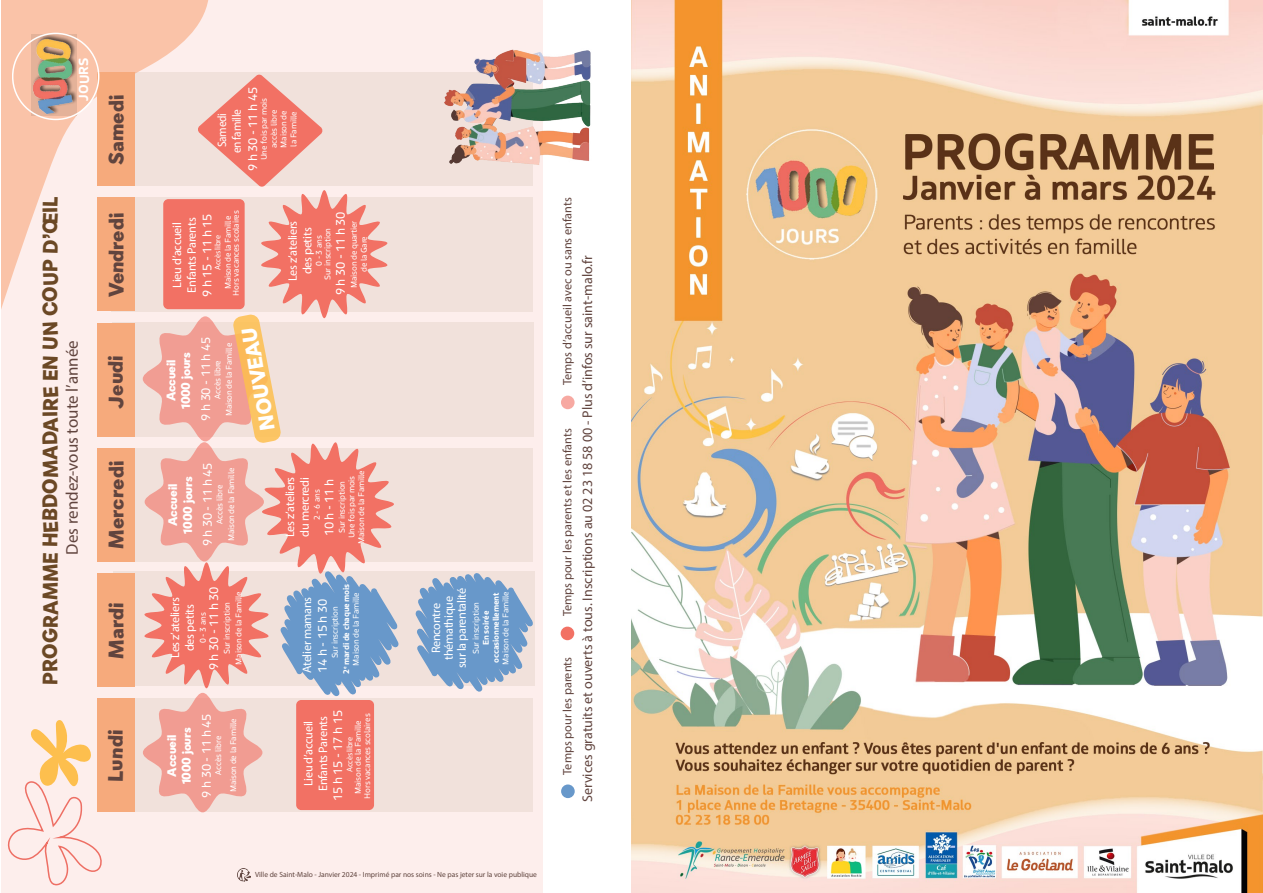
<style>
.page{position:relative;width:1263px;height:893px;background:#fff}
.page>*{position:absolute;margin:0;border:0;box-sizing:border-box;transform-origin:0 0}
.t1{font:20.55px "Gambado Sans";color:#61443e}
.t2{font:20.55px "Gambado Sans";color:#6b4825;scale:.93 1}
.t3{font:20.55px "Gambado Sans";color:#fff}
.t4{font:700 16.95px "Myriad Pro";color:#61443e}
.t5{font:italic 300 14.1px "Myriad Pro";color:#61443e}
.t6{font:700 13.2px "Boreal";color:#fff}
.t7{font:12.3px/14.7px "Gambado Sans Forte";letter-spacing:-.025em;color:#fff;text-align:center}
.t8{font:12.3px "Myriad Pro";color:#61443e}
.t9{font:12.3px "Boreal";letter-spacing:-.025em;color:#fff}
.t10{font:12.3px/14.7px "Gambado Sans";letter-spacing:-.025em;color:#fff;text-align:center}
.t11{font:12.3px/14.7px "Gambado Sans Forte";letter-spacing:-.025em;color:#fff;text-align:center;scale:.93 1}
.t12{font:8.25px/9.9px "Boreal";letter-spacing:-.025em;color:#fff;text-align:center}
.t13{font:700 8.25px/9.9px "Boreal";letter-spacing:-.025em;color:#fff;text-align:center}
.t14{font:italic 8.25px "Calibri";letter-spacing:-.025em;color:#fff}
.t15{font:7.5px "Myriad Pro";color:#60443e}
.s1{font-family:"Boreal"}
.s2{font-weight:400}
</style>
<div class="page">
<img style="left:631px;top:0;width:632px;height:892px">
<div style="left:1px;top:0;width:542px;height:893px;background:#fdeeec"></div>
<div style="left:111px;top:699px;width:422px;height:113px;background:#f1e1db"></div>
<div style="left:111px;top:448px;width:422px;height:114px;background:#f1e1db"></div>
<div style="left:114px;top:571px;width:421px;height:114px;background:#f1e1db"></div>
<div style="left:112px;top:323px;width:421px;height:114px;background:#f1e1db"></div>
<div style="left:111px;top:197px;width:422px;height:115px;background:#f1e1db"></div>
<div style="left:111px;top:72px;width:422px;height:114px;background:#f1e1db"></div>
<svg style="left:1px;top:0;width:208px;height:323px"></svg>
<div style="left:97px;top:698px;width:38px;height:114px;background:#f6aa7c"></div>
<div style="left:97px;top:573px;width:38px;height:114px;background:#f6aa7c"></div>
<div style="left:97px;top:448px;width:38px;height:114px;background:#f6aa7c"></div>
<div style="left:97px;top:323px;width:38px;height:114px;background:#f6aa7c"></div>
<div style="left:97px;top:197px;width:38px;height:114px;background:#f6aa7c"></div>
<div style="left:97px;top:72px;width:38px;height:114px;background:#f6aa7c"></div>
<svg style="left:7px;top:720px;width:95px;height:166px"></svg>
<svg style="left:75px;top:34px;width:2px;height:81px"></svg>
<img style="left:28px;top:29px;width:47px;height:95px">
<div style="left:12px;top:33px;width:87px;height:87px;border:2px solid #fff;border-radius:50%"></div>
<svg style="left:143px;top:74px;width:262px;height:738px"></svg>
<div style="left:296px;top:700px;width:78px;height:110px;background:#f27164;border-radius:5px"></div>
<div style="left:561px;top:784px;width:14px;height:14px;background:#6898ca;border-radius:50%"></div>
<div style="left:561px;top:627px;width:13px;height:13px;background:#f27164;border-radius:50%"></div>
<div style="left:561px;top:396px;width:14px;height:13px;background:#f7a9a2;border-radius:50%"></div>
<svg style="left:417px;top:573px;width:118px;height:117px"></svg>
<svg style="left:238px;top:869px;width:13px;height:12px"></svg>
<img style="left:444px;top:49px;width:147px;height:116px">
<p class="t6" style="left:73px;top:101px;width:44px;rotate:-90deg">JOURS</p>
<p class="t2" style="left:37px;top:685px;width:527px;rotate:-90deg">PROGRAMME HEBDOMADAIRE EN UN COUP D’ŒIL</p>
<p class="t4" style="left:62px;top:555px;width:216px;rotate:-90deg">Des rendez-vous toute l’année</p>
<p class="t1" style="left:104px;top:165px;width:71px;rotate:-90deg">Samedi</p>
<p class="t1" style="left:104px;top:297px;width:86px;rotate:-90deg">Vendredi</p>
<p class="t1" style="left:103px;top:409px;width:55px;rotate:-90deg">Jeudi</p>
<p class="t1" style="left:104px;top:549px;width:90px;rotate:-90deg">Mercredi</p>
<p class="t1" style="left:104px;top:659px;width:58px;rotate:-90deg">Mardi</p>
<p class="t1" style="left:103px;top:782px;width:53px;rotate:-90deg">Lundi</p>
<p class="t9" style="left:243px;top:171px;width:85px;rotate:-90deg">9 h 30 - 11 h 45</p>
<p class="t12" style="left:258px;top:160px;width:64px;rotate:-90deg">Une fois par mois accès libre<br>Maison de<br>la Famille</p>
<p class="t11" style="left:214px;top:153px;width:49px;rotate:-90deg">Samedi en famille</p>
<p class="t7" style="left:169px;top:297px;width:85px;line-height:15.1px;rotate:-90deg">Lieu d’accueil<br>Enfants Parents<br><span class="s1">9 h 15 - 11 h 15</span></p>
<p class="t12" style="left:230px;top:296px;width:87px;rotate:-90deg">Hors vacances scolaires</p>
<p class="t12" style="left:222px;top:289px;width:75px;rotate:-90deg">Maison de la Famille</p>
<p class="t14" style="left:213px;top:270px;width:36px;rotate:-90deg">Accès libre</p>
<p class="t9" style="left:196px;top:421px;width:85px;rotate:-90deg">9 h 30 - 11 h 45</p>
<p class="t10" style="left:164px;top:409px;width:59px;rotate:-90deg">Accueil<br>1000 jours</p>
<p class="t12" style="left:223px;top:416px;width:75px;rotate:-90deg">Maison de la Famille</p>
<p class="t12" style="left:212px;top:399px;width:40px;rotate:-90deg">Accès libre</p>
<p class="t3" style="left:256px;top:433px;width:101px;rotate:-101deg">N OU VEAU</p>
<p class="t9" style="left:331px;top:295px;width:85px;rotate:-90deg">9 h 30 - 11 h 30</p>
<p class="t7" style="left:285px;top:281px;width:62px;rotate:-90deg">Les z’ateliers des petits</p>
<p class="t12" style="left:348px;top:288px;width:69px;rotate:-90deg">Maison de quartier de la Gare</p>
<p class="t12" style="left:322px;top:280px;width:53px;rotate:-90deg">Sur inscription</p>
<p class="t12" style="left:313px;top:266px;width:32px;rotate:-90deg">0 - 3 ans</p>
<p class="t9" style="left:198px;top:546px;width:85px;rotate:-90deg">9 h 30 - 11 h 45</p>
<p class="t10" style="left:166px;top:533px;width:59px;rotate:-90deg">Accueil<br>1000 jours</p>
<p class="t12" style="left:226px;top:541px;width:75px;rotate:-90deg">Maison de la Famille</p>
<p class="t12" style="left:214px;top:524px;width:40px;rotate:-90deg">Accès libre</p>
<p class="t7" style="left:283px;top:537px;width:62px;text-align:left;rotate:-90deg">Les z’ateliers du mercredi</p>
<p class="t12" style="left:346px;top:544px;width:75px;rotate:-90deg">Une fois par mois<br>Maison de la Famille</p>
<p class="t9" style="left:319px;top:536px;width:59px;rotate:-90deg">10 h - 11 h</p>
<p class="t12" style="left:336px;top:533px;width:53px;rotate:-90deg">Sur inscription</p>
<p class="t12" style="left:311px;top:520px;width:32px;rotate:-90deg">2 - 6 ans</p>
<p class="t9" style="left:204px;top:670px;width:85px;rotate:-90deg">9 h 30 - 11 h 30</p>
<p class="t7" style="left:167px;top:658px;width:62px;rotate:-90deg">Les z’ateliers des petits</p>
<p class="t12" style="left:233px;top:664px;width:75px;rotate:-90deg">Maison de la Famille</p>
<p class="t12" style="left:221px;top:654px;width:53px;rotate:-90deg">Sur inscription</p>
<p class="t12" style="left:197px;top:643px;width:32px;rotate:-90deg">0 - 3 ans</p>
<p class="t9" style="left:197px;top:797px;width:85px;rotate:-90deg">9 h 30 - 11 h 45</p>
<p class="t10" style="left:164px;top:784px;width:59px;rotate:-90deg">Accueil<br>1000 jours</p>
<p class="t12" style="left:228px;top:792px;width:75px;rotate:-90deg">Maison de la Famille</p>
<p class="t12" style="left:213px;top:775px;width:40px;rotate:-90deg">Accès libre</p>
<p class="t13" style="left:340px;top:674px;width:92px;rotate:-90deg">2<sup>e</sup> mardi de chaque mois<br><span class="s2">Maison de la Famille</span></p>
<p class="t7" style="left:299px;top:673px;width:78px;line-height:15.8px;text-align:left;rotate:-90deg">Atelier mamans<br><span class="s1">14 h - 15 h 30</span></p>
<p class="t12" style="left:329px;top:658px;width:53px;rotate:-90deg">Sur inscription</p>
<p class="t7" style="left:301px;top:801px;width:92px;rotate:-90deg">Lieu d’accueil<br>Enfants Parents<br><span class="s1">15 h 15 - 17 h 15</span></p>
<p class="t12" style="left:361px;top:799px;width:87px;rotate:-90deg">Hors vacances scolaires</p>
<p class="t12" style="left:352px;top:794px;width:75px;rotate:-90deg">Maison de la Famille</p>
<p class="t14" style="left:345px;top:772px;width:36px;rotate:-90deg">Accès libre</p>
<p class="t7" style="left:429px;top:668px;width:82px;line-height:12.9px;rotate:-90deg">Rencontre thémathique sur la parentalité</p>
<p class="t13" style="left:480px;top:664px;width:75px;rotate:-90deg">En soirée occasionnellement<br><span class="s2">Maison de la Famille</span></p>
<p class="t12" style="left:470px;top:654px;width:53px;rotate:-90deg">Sur inscription</p>
<p class="t8" style="left:560px;top:385px;width:190px;rotate:-90deg">Temps d’accueil avec ou sans enfants</p>
<p class="t8" style="left:560px;top:616px;width:189px;rotate:-90deg">Temps pour les parents et les enfants</p>
<p class="t8" style="left:560px;top:775px;width:120px;rotate:-90deg">Temps pour les parents</p>
<p class="t5" style="left:579px;top:802px;width:549px;rotate:-90deg">Services gratuits et ouverts à tous. Inscriptions au 02 23 18 58 00 - Plus d’infos sur saint-malo.fr</p>
<p class="t15" style="left:255px;top:870px;width:283px">Ville de Saint-Malo - Janvier 2024 - Imprimé par nos soins - Ne pas jeter sur la voie publique</p>
</div>
